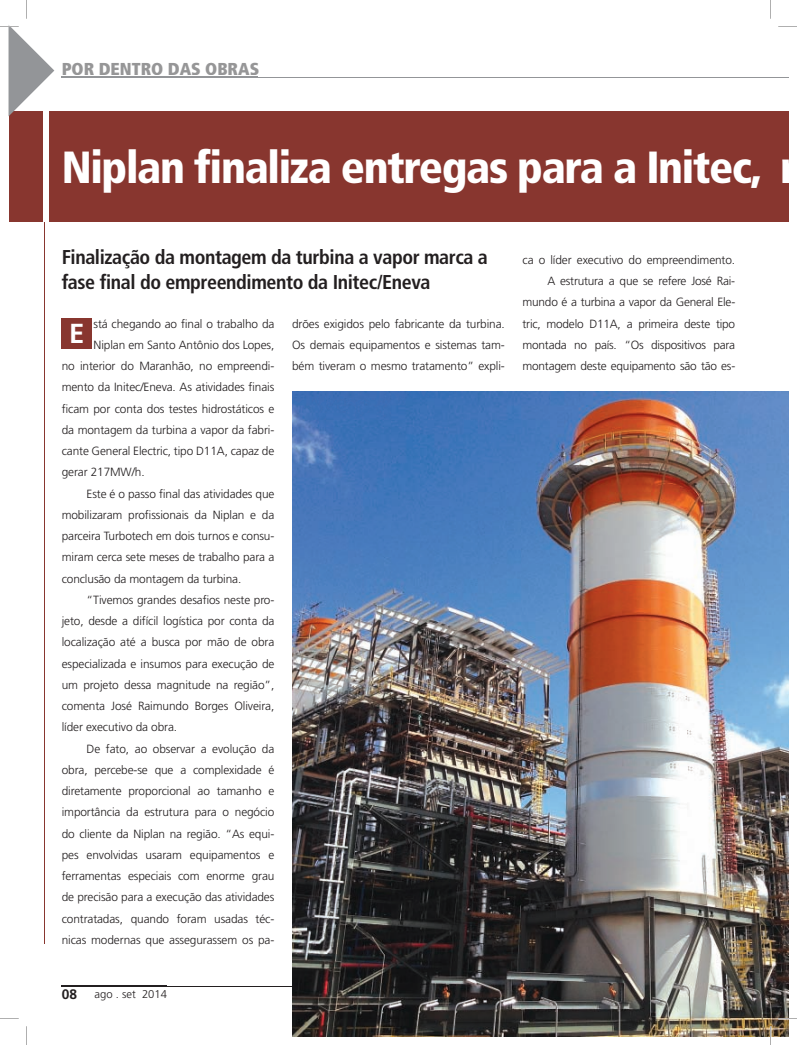
<style>
.page{position:relative;width:797px;height:1045px;background:#fff}
.page>*{position:absolute;margin:0;border:0;box-sizing:border-box;transform-origin:0 0}
.t1{font:900 condensed 45px "Frutiger LT Std";letter-spacing:-.03em;color:#fff}
.t2{font:700 27.5px "Frutiger";color:#fff}
.t3{font:700 condensed 20px/25px "Frutiger LT Std";letter-spacing:-.02em;color:#231f20}
.t4{font:900 condensed 17.25px "Frutiger LT Std";color:#969697}
.t5{font:700 13.75px "Frutiger";color:#231f20}
.t6{font:300 11.88px/21.2px "Frutiger";letter-spacing:-.01em;color:#231f20;text-align:justify}
.t7{font:300 11.25px "Frutiger";color:#231f20}
</style>
<div class="page">
<hr style="left:62px;top:986px;width:708px;height:1px;background:#231f20">
<img style="left:292px;top:391px;width:496px;height:645px">
<hr style="left:44px;top:111px;width:1px;height:833px;background:#88362f">
<div style="left:9px;top:111px;width:779px;height:110px;background:#88362f"></div>
<div style="left:44px;top:111px;width:5px;height:110px;background:#fff"></div>
<div style="left:62px;top:319px;width:30px;height:30px;background:#88362f"></div>
<hr style="left:62px;top:77px;width:726px;height:1px;background:#939598">
<hr style="left:62px;top:985px;width:105px;height:1px;background:#231f20">
<svg style="left:770px;top:0;width:1px;height:19px"></svg>
<svg style="left:26px;top:0;width:1px;height:19px"></svg>
<svg style="left:778px;top:26px;width:19px;height:1px"></svg>
<svg style="left:0;top:25px;width:54px;height:91px"></svg>
<svg style="left:778px;top:1018px;width:19px;height:1px"></svg>
<svg style="left:0;top:1018px;width:19px;height:1px"></svg>
<svg style="left:770px;top:1026px;width:1px;height:19px"></svg>
<svg style="left:26px;top:1026px;width:1px;height:19px"></svg>
<h3 class="t4" style="left:62px;top:58px;width:199px">POR DENTRO DAS OBRAS</h3>
<h1 class="t1" style="left:62px;top:140px;width:745px">Niplan finaliza entregas para a Initec, n</h1>
<h3 class="t3" style="left:62px;top:244px;width:427px">Finalização da montagem da turbina a vapor marca a fase final do empreendimento da Initec/Eneva</h3>
<h2 class="t2" style="left:69px;top:317px;width:17px">E</h2>
<p class="t6" style="left:93px;top:313px;width:182px">stá chegando ao final o trabalho da</p>
<p class="t6" style="left:93px;top:334px;width:182px">Niplan em Santo Antônio dos Lopes,</p>
<p class="t6" style="left:62px;top:355px;width:214px">no interior do Maranhão, no empreendi-</p>
<p class="t6" style="left:62px;top:376px;width:214px">mento da Initec/Eneva. As atividades finais</p>
<p class="t6" style="left:62px;top:398px;width:214px">ficam por conta dos testes hidrostáticos e</p>
<p class="t6" style="left:62px;top:419px;width:214px">da montagem da turbina a vapor da fabri-</p>
<p class="t6" style="left:62px;top:440px;width:214px">cante General Electric, tipo D11A, capaz de</p>
<p class="t6" style="left:62px;top:461px;width:84px">gerar 217MW/h.</p>
<p class="t6" style="left:86px;top:483px;width:189px">Este é o passo final das atividades que</p>
<p class="t6" style="left:62px;top:504px;width:214px">mobilizaram profissionais da Niplan e da</p>
<p class="t6" style="left:62px;top:525px;width:214px">parceira Turbotech em dois turnos e consu-</p>
<p class="t6" style="left:62px;top:546px;width:214px">miram cerca sete meses de trabalho para a</p>
<p class="t6" style="left:62px;top:568px;width:181px">conclusão da montagem da turbina.</p>
<p class="t6" style="left:86px;top:589px;width:189px">“Tivemos grandes desafios neste pro-</p>
<p class="t6" style="left:62px;top:610px;width:214px">jeto, desde a difícil logística por conta da</p>
<p class="t6" style="left:62px;top:631px;width:214px">localização até a busca por mão de obra</p>
<p class="t6" style="left:62px;top:653px;width:214px">especializada e insumos para execução de</p>
<p class="t6" style="left:62px;top:674px;width:214px">um projeto dessa magnitude na região”,</p>
<p class="t6" style="left:62px;top:695px;width:214px">comenta José Raimundo Borges Oliveira,</p>
<p class="t6" style="left:62px;top:716px;width:117px">líder executivo da obra.</p>
<p class="t6" style="left:86px;top:738px;width:189px">De fato, ao observar a evolução da</p>
<p class="t6" style="left:62px;top:759px;width:214px">obra, percebe-se que a complexidade é</p>
<p class="t6" style="left:62px;top:780px;width:214px">diretamente proporcional ao tamanho e</p>
<p class="t6" style="left:62px;top:801px;width:214px">importância da estrutura para o negócio</p>
<p class="t6" style="left:62px;top:823px;width:214px">do cliente da Niplan na região. “As equi-</p>
<p class="t6" style="left:62px;top:844px;width:214px">pes envolvidas usaram equipamentos e</p>
<p class="t6" style="left:62px;top:865px;width:214px">ferramentas especiais com enorme grau</p>
<p class="t6" style="left:62px;top:886px;width:214px">de precisão para a execução das atividades</p>
<p class="t6" style="left:62px;top:908px;width:214px">contratadas, quando foram usadas téc-</p>
<p class="t6" style="left:62px;top:929px;width:214px">nicas modernas que assegurassem os pa-</p>
<p class="t6" style="left:292px;top:313px;width:214px">drões exigidos pelo fabricante da turbina.<br>Os demais equipamentos e sistemas tam&shy;bém tiveram o mesmo tratamento” expli-</p>
<p class="t5" style="left:62px;top:986px;width:17px">08</p>
<p class="t7" style="left:94px;top:988px;width:74px">ago . set 2014</p>
<p class="t6" style="left:522px;top:249px;width:214px;text-align:right">ca o líder executivo do empreendimento.<br>A estrutura a que se refere José Rai&shy;mundo é a turbina a vapor da General Ele&shy;tric, modelo D11A, a primeira deste tipo montada no país. “Os dispositivos para montagem deste equipamento são tão es-</p>
</div>
